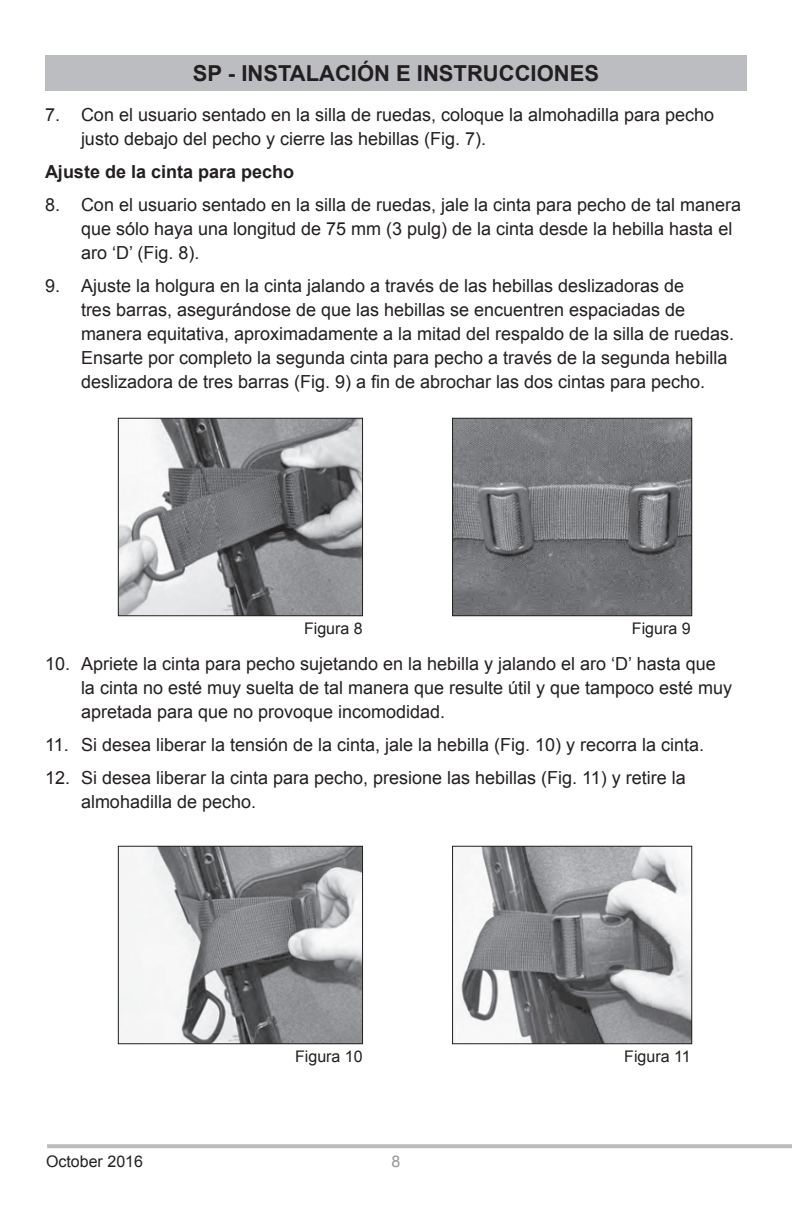
<style>
.page{position:relative;width:792px;height:1224px;background:#fff}
.page>*{position:absolute;margin:0;border:0;box-sizing:border-box;transform-origin:0 0}
.t1{font:700 22px "Arial";color:#231f20}
.t2{font:18px/24px "Arial";color:#231f20}
.t3{font:700 18px "Arial";color:#231f20}
.t4{font:16px "Arial";color:#231f20}
.t5{font:16px "Arial";color:#939598}
</style>
<div class="page">
<svg style="left:47px;top:1144px;width:745px;height:4px;background:#c0bfbf"></svg>
<div style="left:45px;top:55px;width:702px;height:36px;background:#bcbdc0"></div>
<img style="left:120px;top:420px;width:241px;height:194px">
<div style="left:118px;top:418px;width:245px;height:198px;border:1px solid #231f20"></div>
<img style="left:120px;top:848px;width:241px;height:194px">
<div style="left:118px;top:846px;width:245px;height:198px;border:1px solid #231f20"></div>
<img style="left:454px;top:420px;width:236px;height:194px">
<div style="left:452px;top:418px;width:240px;height:198px;border:1px solid #231f20"></div>
<img style="left:458px;top:848px;width:232px;height:194px">
<div style="left:452px;top:846px;width:240px;height:198px;border:1px solid #231f20"></div>
<p class="t1" style="left:193px;top:59px;width:194px">SP - INSTALACIÓNEINS</p>
<p class="t1" style="left:454px;top:59px;width:113px">TRUCCIONES</p>
<p class="t2" style="left:81px;top:103px;width:635px;text-indent:-36px">7. Con el usuario sentado en la silla de ruedas, coloque la almohadilla para pecho justo debajo del pecho y cierre las hebillas (Fig. 7).</p>
<p class="t3" style="left:45px;top:160px;width:251px">AJUSTE DE LA CINTA PARA PECHO</p>
<p class="t2" style="left:81px;top:193px;width:662px;text-indent:-36px">8. Con el usuario sentado en la silla de ruedas, jale la cinta para pecho de tal manera que sólo haya una longitud de 75 mm (3 pulg) de la cinta desde la hebilla hasta el aro ‘D’ (Fig. 8).</p>
<p class="t2" style="left:81px;top:274px;width:655px;text-indent:-36px">9. Ajuste la holgura en la cinta jalando a través de las hebillas deslizadoras de<br>tres barras, asegurándose de que las hebillas se encuentren espaciadas de manera equitativa, aproximadamente a la mitad del respaldo de la silla de ruedas.<br>Ensarte por completo la segunda cinta para pecho a través de la segunda hebilla deslizadora de tres barras (Fig. 9) a fin de abrochar las dos cintas para pecho.</p>
<p class="t4" style="left:304px;top:618px;width:60px">Figura 8</p>
<p class="t4" style="left:632px;top:618px;width:60px">Figura 9</p>
<p class="t2" style="left:81px;top:652px;width:653px;text-indent:-36px">10. Apriete la cinta para pecho sujetando en la hebilla y jalando el aro ‘D’ hasta que la cinta no esté muy suelta de tal manera que resulte útil y que tampoco esté muy apretada para que no provoque incomodidad.</p>
<p class="t2" style="left:45px;top:733px;width:661px">11. Si desea liberar la tensión de la cinta, jale la hebilla (Fig. 10) y recorra la cinta.</p>
<p class="t2" style="left:81px;top:766px;width:606px;text-indent:-36px">12. Si desea liberar la cinta para pecho, presione las hebillas (Fig. 11) y retire la almohadilla de pecho.</p>
<p class="t4" style="left:295px;top:1046px;width:69px">Figura 10</p>
<p class="t4" style="left:46px;top:1151px;width:98px">October 2016</p>
<p class="t5" style="left:392px;top:1151px;width:10px">8</p>
<p class="t4" style="left:624px;top:1046px;width:68px">Figura 11</p>
</div>
